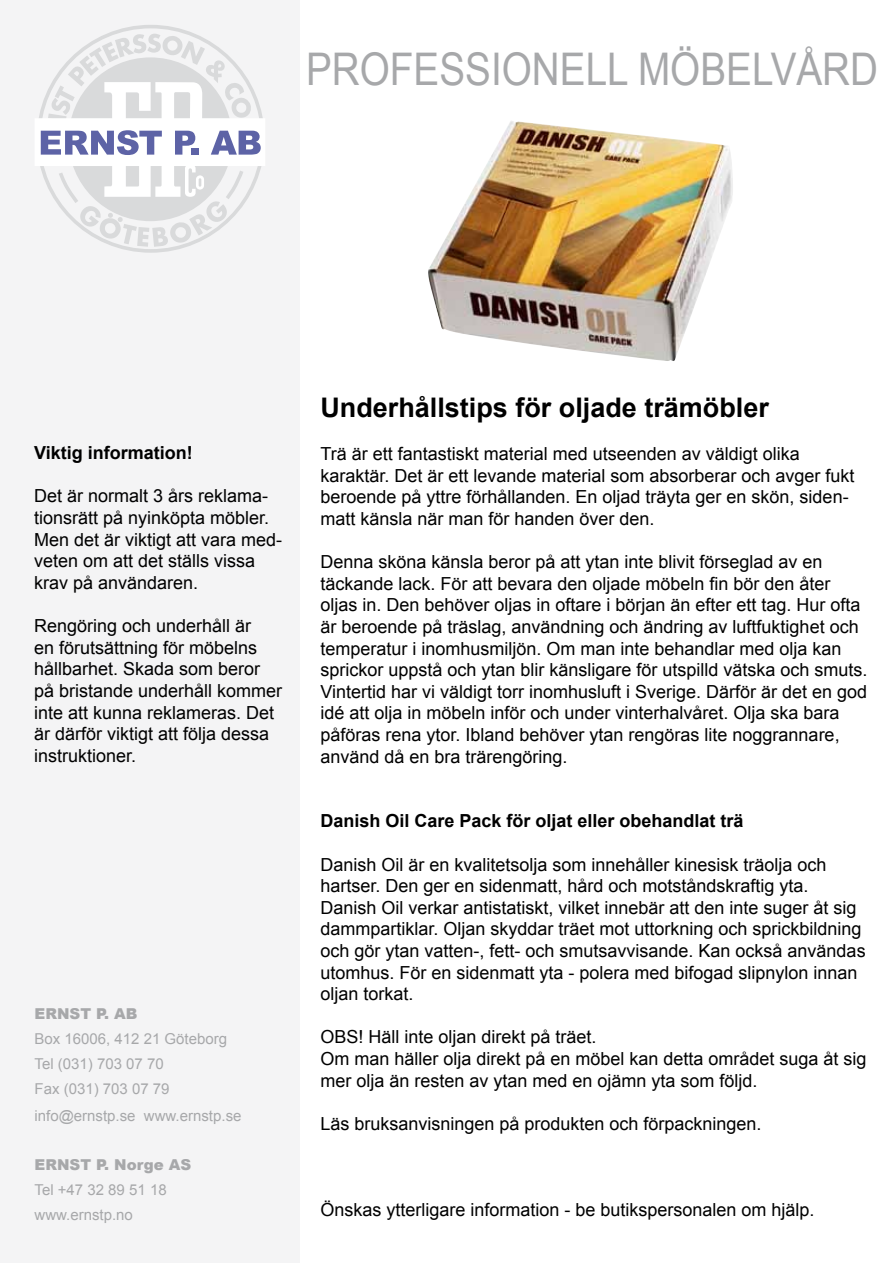
<style>
.page{position:relative;width:893px;height:1263px;background:#fff}
.page>*{position:absolute;margin:0;border:0;box-sizing:border-box;transform-origin:0 0}
.t1{font:45px "Arial";color:#a7a8aa;scale:.86 1}
.t2{font:700 27px "Arial";color:#000}
.t3{font:18px/21.6px "Arial";color:#000}
.t4{font:700 18px "Arial";color:#000}
.t5{font:15px/24.8px "Arial";color:#a7a8aa}
.t6{font:900 15px "Arial";color:#a7a8aa}
</style>
<div class="page">
<div style="left:0;top:0;width:299px;height:1263px;background:#f4f4f5"></div>
<svg style="left:107px;top:25px;width:88px;height:228px"></svg>
<svg style="left:35px;top:34px;width:230px;height:213px"></svg>
<img style="left:428px;top:121px;width:305px;height:240px">
<h1 class="t1" style="left:306px;top:40px;width:667px">PROFESSIONELL MÖBELVÅRD</h1>
<p class="t4" style="left:34px;top:441px;width:160px">Viktig information!</p>
<p class="t3" style="left:34px;top:485px;width:250px">Det är normalt 3 års reklama&shy;tionsrätt på nyinköpta möbler.<br>Men det är viktigt att vara med&shy;veten om att det ställs vissa krav på användaren.</p>
<p class="t3" style="left:34px;top:615px;width:250px">Rengöring och underhåll är<br>en förutsättning för möbelns hållbarhet. Skada som beror på bristande underhåll kommer inte att kunna reklameras. Det är därför viktigt att följa dessa instruktioner.</p>
<p class="t6" style="left:35px;top:1003px;width:105px">ERNST P. AB</p>
<p class="t5" style="left:35px;top:1027px;width:194px">Box 16006, 412 21 Göteborg<br>Tel (031) 703 07 70<br>Fax (031) 703 07 79</p>
<p class="t5" style="left:35px;top:1103px;width:208px">info@ernstp.se www.ernstp.se</p>
<p class="t6" style="left:35px;top:1154px;width:158px">ERNST P. Norge AS</p>
<p class="t5" style="left:35px;top:1177px;width:134px">Tel +47 32 89 51 18 www.ernstp.no</p>
<h2 class="t2" style="left:320px;top:390px;width:450px">Underhållstips för oljade trämöbler</h2>
<p class="t3" style="left:320px;top:443px;width:536px">Trä är ett fantastiskt material med utseenden av väldigt olika karaktär. Det är ett levande material som absorberar och avger fukt beroende på yttre förhållanden. En oljad träyta ger en skön, siden&shy;matt känsla när man för handen över den.</p>
<p class="t3" style="left:320px;top:551px;width:549px">Denna sköna känsla beror på att ytan inte blivit förseglad av en täckande lack. För att bevara den oljade möbeln fin bör den åter oljas in. Den behöver oljas in oftare i början än efter ett tag. Hur ofta är beroende på träslag, användning och ändring av luftfuktighet och temperatur i inomhusmiljön. Om man inte behandlar med olja kan sprickor uppstå och ytan blir känsligare för utspilld vätska och smuts.<br>Vintertid har vi väldigt torr inomhusluft i Sverige. Därför är det en god idé att olja in möbeln inför och under vinterhalvåret. Olja ska bara påföras rena ytor. Ibland behöver ytan rengöras lite noggrannare, använd då en bra trärengöring.</p>
<p class="t4" style="left:320px;top:809px;width:425px">Danish Oil Care Pack för oljat eller obehandlat trä</p>
<p class="t3" style="left:320px;top:854px;width:547px">Danish Oil är en kvalitetsolja som innehåller kinesisk träolja och hartser. Den ger en sidenmatt, hård och motståndskraftig yta.<br>Danish Oil verkar antistatiskt, vilket innebär att den inte suger åt sig dammpartiklar. Oljan skyddar träet mot uttorkning och sprickbildning och gör ytan vatten-, fett- och smutsavvisande. Kan också användas utomhus. För en sidenmatt yta - polera med bifogad slipnylon innan oljan torkat.</p>
<p class="t3" style="left:320px;top:1026px;width:548px">OBS! Häll inte oljan direkt på träet.<br>Om man häller olja direkt på en möbel kan detta området suga åt sig mer olja än resten av ytan med en ojämn yta som följd.</p>
<p class="t3" style="left:320px;top:1113px;width:443px">Läs bruksanvisningen på produkten och förpackningen.</p>
<p class="t3" style="left:320px;top:1199px;width:496px">Önskas ytterligare information - be butikspersonalen om hjälp.</p>
</div>
